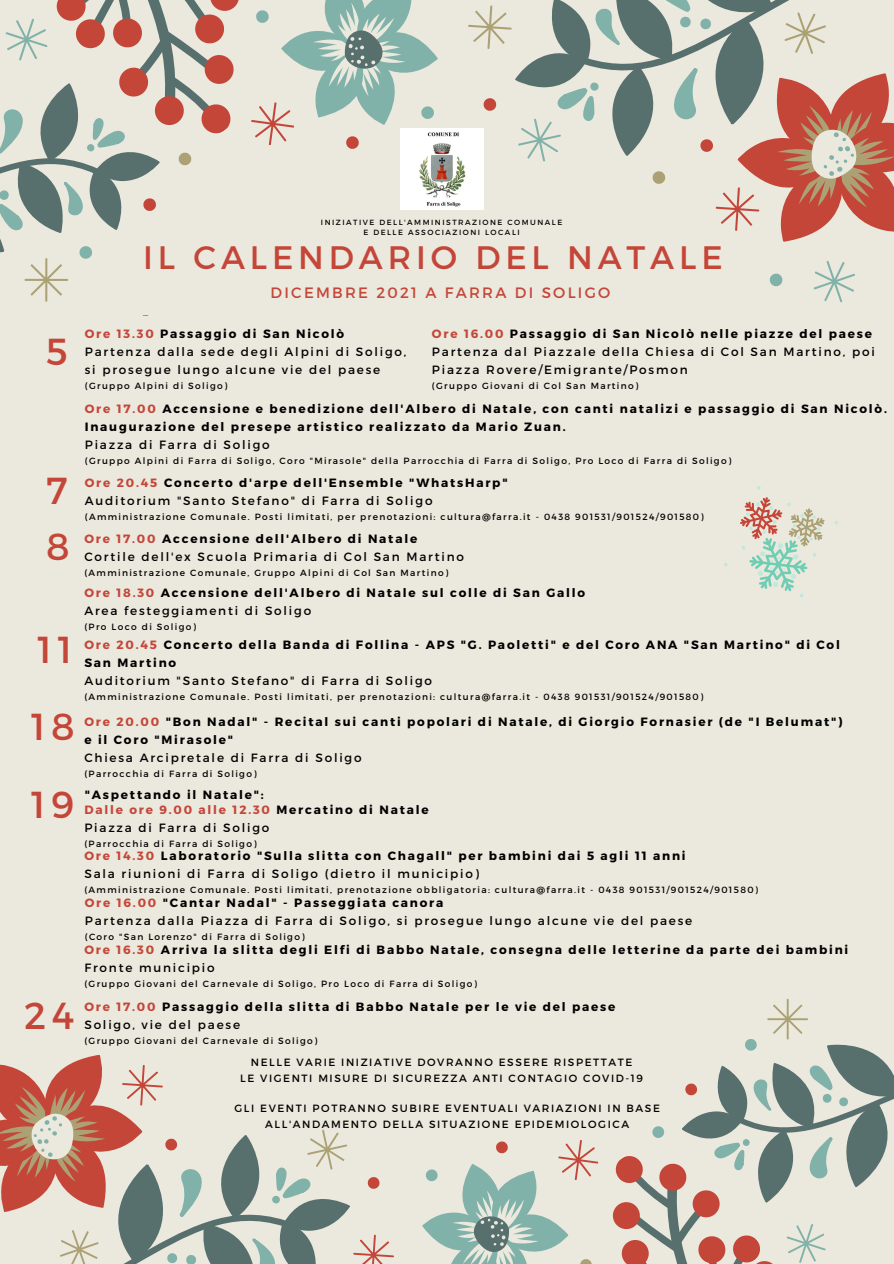
<style>
.page{position:relative;width:894px;height:1264px;background:#fff}
.page>*{position:absolute;margin:0;border:0;box-sizing:border-box;transform-origin:0 0}
.t1{font:37.5px "Montserrat";letter-spacing:.15em;color:#c44639}
.t2{font:32.4px "Montserrat";letter-spacing:.15em;color:#c44639}
.t3{font:15px "Montserrat";letter-spacing:.15em;color:#c44639}
.t4{font:700 12px/18px "Montserrat";letter-spacing:.15em;color:#000}
.t5{font:12px/18px "Montserrat";letter-spacing:.15em;color:#000}
.t6{font:700 12px "Montserrat";letter-spacing:.15em;color:#c44639}
.t7{font:10.5px/15.8px "Montserrat";letter-spacing:.15em;color:#000;text-align:center}
.t8{font:9px "Montserrat";letter-spacing:.15em;color:#000}
.t9{font:9px "Montserrat";color:#c44639}
.t10{font:7.5px "Montserrat";letter-spacing:.2em;color:#000}
.s1{color:#c44639}
.s2{color:#000}
</style>
<div class="page">
<div style="left:0;top:0;width:893px;height:1263px;background:#ebe8dd"></div>
<svg style="left:459px;top:0;width:434px;height:303px"></svg>
<svg style="left:0;top:0;width:445px;height:302px"></svg>
<svg style="left:0;top:1055px;width:394px;height:208px"></svg>
<svg style="left:422px;top:1140px;width:177px;height:123px"></svg>
<svg style="left:612px;top:999px;width:281px;height:264px"></svg>
<img style="left:400px;top:128px;width:83px;height:81px">
<svg style="left:724px;top:486px;width:114px;height:112px"></svg>
<p class="t10" style="left:321px;top:217px;width:243px">INIZIATIVE DELL'AMMINISTRAZIONE COMUNALE</p>
<p class="t10" style="left:363px;top:227px;width:158px">E DELLE ASSOCIAZIONI LOCALI</p>
<p class="t1" style="left:46px;top:327px;width:23px">5</p>
<p class="t2" style="left:143px;top:237px;width:580px">IL CALENDARIO DEL NATALE</p>
<p class="t3" style="left:270px;top:283px;width:341px">DICEMBRE 2021 A FARRA DI SOLIGO</p>
<p class="t9" style="left:143px;top:305px;width:7px">_</p>
<p class="t4" style="left:85px;top:324px;width:261px"><span class="s1">Ore 13.30</span> Passaggio di San Nicolò</p>
<p class="t5" style="left:85px;top:342px;width:323px">Partenza dalla sede degli Alpini di Soligo,</p>
<p class="t5" style="left:85px;top:360px;width:297px">si prosegue lungo alcune vie del paese</p>
<p class="t8" style="left:85px;top:380px;width:144px">(Gruppo Alpini di Soligo)</p>
<p class="t4" style="left:432px;top:324px;width:441px"><span class="s1">Ore 16.00</span> Passaggio di San Nicolò nelle piazze del paese</p>
<p class="t5" style="left:432px;top:342px;width:444px">Partenza dal Piazzale della Chiesa di Col San Martino, poi<br>Piazza Rovere/Emigrante/Posmon</p>
<p class="t8" style="left:432px;top:380px;width:208px">(Gruppo Giovani di Col San Martino)</p>
<p class="t4" style="left:85px;top:399px;width:803px"><span class="s1">Ore 17.00</span> Accensione e benedizione dell'Albero di Natale, con canti natalizi e passaggio di San Nicolò.<br>Inaugurazione del presepe artistico realizzato da Mario Zuan.</p>
<p class="t5" style="left:85px;top:435px;width:186px">Piazza di Farra di Soligo</p>
<p class="t8" style="left:85px;top:455px;width:647px">(Gruppo Alpini di Farra di Soligo, Coro "Mirasole" della Parrocchia di Farra di Soligo, Pro Loco di Farra di Soligo)</p>
<p class="t1" style="left:46px;top:466px;width:23px">7</p>
<p class="t4" style="left:85px;top:472px;width:424px"><span class="s1">Ore 20.45</span> Concerto d'arpe dell'Ensemble "WhatsHarp"</p>
<p class="t5" style="left:85px;top:490px;width:349px">Auditorium "Santo Stefano" di Farra di Soligo</p>
<p class="t8" style="left:85px;top:510px;width:620px">(Amministrazione Comunale. Posti limitati, per prenotazioni: cultura@farra.it - 0438 901531/901524/901580)</p>
<p class="t1" style="left:46px;top:522px;width:25px">8</p>
<p class="t4" style="left:84px;top:529px;width:334px"><span class="s1">Ore 17.00</span> Accensione dell'Albero di Natale</p>
<p class="t5" style="left:84px;top:547px;width:381px">Cortile dell'ex Scuola Primaria di Col San Martino</p>
<p class="t8" style="left:84px;top:567px;width:365px">(Amministrazione Comunale, Gruppo Alpini di Col San Martino)</p>
<p class="t4" style="left:84px;top:583px;width:502px"><span class="s1">Ore 18.30</span> Accensione dell'Albero di Natale sul colle di San Gallo</p>
<p class="t5" style="left:84px;top:601px;width:228px">Area festeggiamenti di Soligo</p>
<p class="t8" style="left:84px;top:621px;width:113px">(Pro Loco di Soligo)</p>
<p class="t1" style="left:38px;top:625px;width:36px">11</p>
<p class="t4" style="left:84px;top:635px;width:756px"><span class="s1">Ore 20.45</span> Concerto della Banda di Follina - APS "G. Paoletti" e del Coro ANA "San Martino" di Col<br>San Martino</p>
<p class="t5" style="left:84px;top:671px;width:349px">Auditorium "Santo Stefano" di Farra di Soligo</p>
<p class="t8" style="left:84px;top:691px;width:620px">(Amministrazione Comunale. Posti limitati, per prenotazioni: cultura@farra.it - 0438 901531/901524/901580)</p>
<p class="t1" style="left:31px;top:702px;width:45px">18</p>
<p class="t4" style="left:84px;top:712px;width:759px"><span class="s1">Ore 20.00</span> "Bon Nadal" - Recital sui canti popolari di Natale, di Giorgio Fornasier (de "I Belumat") e il Coro "Mirasole"</p>
<p class="t5" style="left:84px;top:748px;width:278px">Chiesa Arcipretale di Farra di Soligo</p>
<p class="t8" style="left:84px;top:768px;width:173px">(Parrocchia di Farra di Soligo)</p>
<p class="t1" style="left:31px;top:780px;width:45px">19</p>
<p class="t4" style="left:85px;top:785px;width:180px">"Aspettando il Natale":</p>
<p class="t6" style="left:84px;top:802px;width:345px">Dalle ore 9.00 alle 12.30 <span class="s2">Mercatino di Natale</span></p>
<p class="t5" style="left:84px;top:818px;width:186px">Piazza di Farra di Soligo</p>
<p class="t8" style="left:84px;top:838px;width:173px">(Parrocchia di Farra di Soligo)</p>
<p class="t4" style="left:84px;top:846px;width:602px"><span class="s1">Ore 14.30</span> Laboratorio "Sulla slitta con Chagall" per bambini dai 5 agli 11 anni</p>
<p class="t5" style="left:84px;top:864px;width:396px">Sala riunioni di Farra di Soligo (dietro il municipio)</p>
<p class="t8" style="left:84px;top:884px;width:675px">(Amministrazione Comunale. Posti limitati, prenotazione obbligatoria: cultura@farra.it - 0438 901531/901524/901580)</p>
<p class="t4" style="left:85px;top:893px;width:360px"><span class="s1">Ore 16.00</span> "Cantar Nadal" - Passeggiata canora</p>
<p class="t5" style="left:85px;top:911px;width:609px">Partenza dalla Piazza di Farra di Soligo, si prosegue lungo alcune vie del paese</p>
<p class="t8" style="left:85px;top:930px;width:221px">(Coro "San Lorenzo" di Farra di Soligo)</p>
<p class="t4" style="left:84px;top:939px;width:765px"><span class="s1">Ore 16.30</span> Arriva la slitta degli Elfi di Babbo Natale, consegna delle letterine da parte dei bambini</p>
<p class="t5" style="left:84px;top:957px;width:132px">Fronte municipio</p>
<p class="t8" style="left:84px;top:977px;width:394px">(Gruppo Giovani del Carnevale di Soligo, Pro Loco di Farra di Soligo)</p>
<p class="t1" style="left:24px;top:990px;width:52px">24</p>
<p class="t4" style="left:84px;top:997px;width:532px"><span class="s1">Ore 17.00</span> Passaggio della slitta di Babbo Natale per le vie del paese</p>
<p class="t5" style="left:84px;top:1015px;width:157px">Soligo, vie del paese</p>
<p class="t8" style="left:84px;top:1034px;width:234px">(Gruppo Giovani del Carnevale di Soligo)</p>
<p class="t7" style="left:251px;top:1053px;width:383px">NELLE VARIE INIZIATIVE DOVRANNO ESSERE RISPETTATE</p>
<p class="t7" style="left:240px;top:1069px;width:404px">LE VIGENTI MISURE DI SICUREZZA ANTI CONTAGIO COVID-19</p>
<p class="t7" style="left:234px;top:1100px;width:427px">GLI EVENTI POTRANNO SUBIRE EVENTUALI VARIAZIONI IN BASE<br>ALL'ANDAMENTO DELLA SITUAZIONE EPIDEMIOLOGICA</p>
</div>
